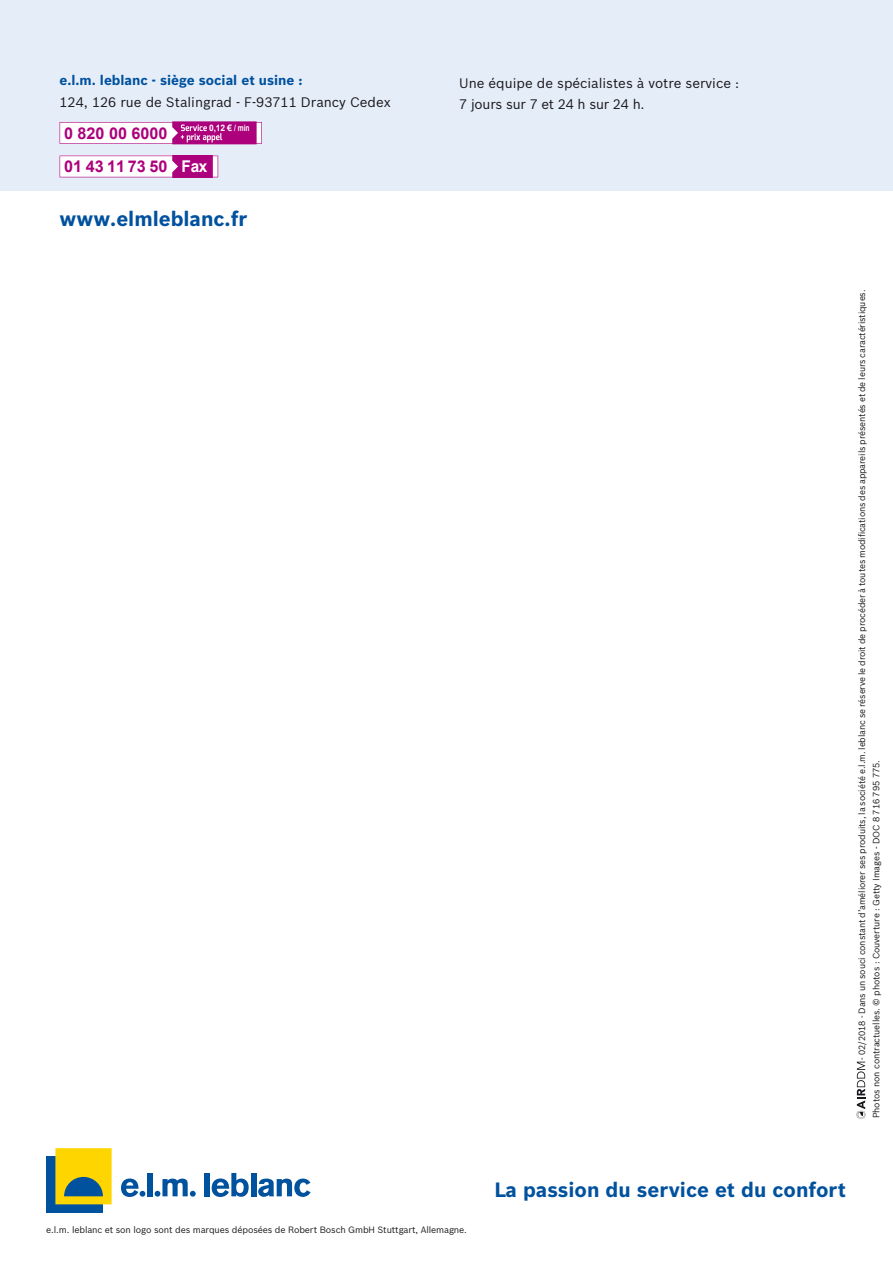
<style>
.page{position:relative;width:893px;height:1263px;background:#fff}
.page>*{position:absolute;margin:0;border:0;box-sizing:border-box;transform-origin:0 0}
.t1{font:700 20.25px "Bosch Sans";color:#00519e}
.t2{font:700 16.2px "Arial";color:#ad007c}
.t3{font:13.5px/21.3px "Bosch Sans";color:#1a171c}
.t4{font:700 13.5px "Bosch Sans";color:#00519e}
.t5{font:9px/14.2px "Bosch Sans";letter-spacing:-.015em;color:#1a171c;scale:.95 1}
.t6{font:9px "Bosch Sans";letter-spacing:-.015em;color:#1a171c}
.t7{font:700 8.85px "Arial";color:#fff;scale:.95 1}
.s1{color:#fff}
</style>
<div class="page">
<div style="left:0;top:0;width:893px;height:191px;background:#e5eef8"></div>
<svg style="left:857px;top:1062px;width:8px;height:56px"></svg>
<div style="left:47px;top:1157px;width:56px;height:56px;background:#00519e"></div>
<svg style="left:55px;top:1148px;width:57px;height:56px"></svg>
<div style="left:147px;top:1173px;width:6px;height:23px;background:#00519e"></div>
<div style="left:204px;top:1173px;width:5px;height:23px;background:#00519e"></div>
<svg style="left:212px;top:1173px;width:37px;height:24px"></svg>
<div style="left:251px;top:1173px;width:5px;height:23px;background:#00519e"></div>
<svg style="left:258px;top:1178px;width:53px;height:19px"></svg>
<svg style="left:155px;top:1178px;width:41px;height:18px"></svg>
<svg style="left:121px;top:1178px;width:24px;height:19px"></svg>
<svg style="left:60px;top:121px;width:202px;height:23px"></svg>
<svg style="left:60px;top:155px;width:158px;height:23px"></svg>
<h3 class="t4" style="left:60px;top:72px;width:245px">e.l.m. leblanc - siège social et usine :</h3>
<h3 class="t3" style="left:60px;top:91px;width:333px">124, 126 rue de Stalingrad - F-93711 Drancy Cedex</h3>
<h2 class="t2" style="left:64px;top:122px;width:105px">0 820 00 6000</h2>
<p class="t7" style="left:209px;top:122px;width:44px">0,12 € / min</p>
<h2 class="t2" style="left:64px;top:156px;width:145px">01 43 11 73 50 <span class="s1">Fax</span></h2>
<h1 class="t1" style="left:60px;top:206px;width:189px">www.elmleblanc.fr</h1>
<h3 class="t3" style="left:459px;top:72px;width:281px">Une équipe de spécialistes à votre service :<br>7 jours sur 7 et 24 h sur 24 h.</h3>
<p class="t6" style="left:46px;top:1224px;width:422px">e.l.m. leblanc et son logo sont des marques déposées de Robert Bosch GmbH Stuttgart, Allemagne.</p>
<p class="t5" style="left:855px;top:1118px;width:874px;text-indent:59px;rotate:-90deg">- 02/2018 - Dans un souci constant d’améliorer ses produits, la société e.l.m. leblanc se réserve le droit de procéder à toutes modifications des appareils présentés et de leurs caractéristiques.<br>Photos non contractuelles. © photos : Couverture : Getty Images - DOC 8 716 795 775.</p>
<h1 class="t1" style="left:494px;top:1177px;width:353px">La passion du service et du confort</h1>
</div>
